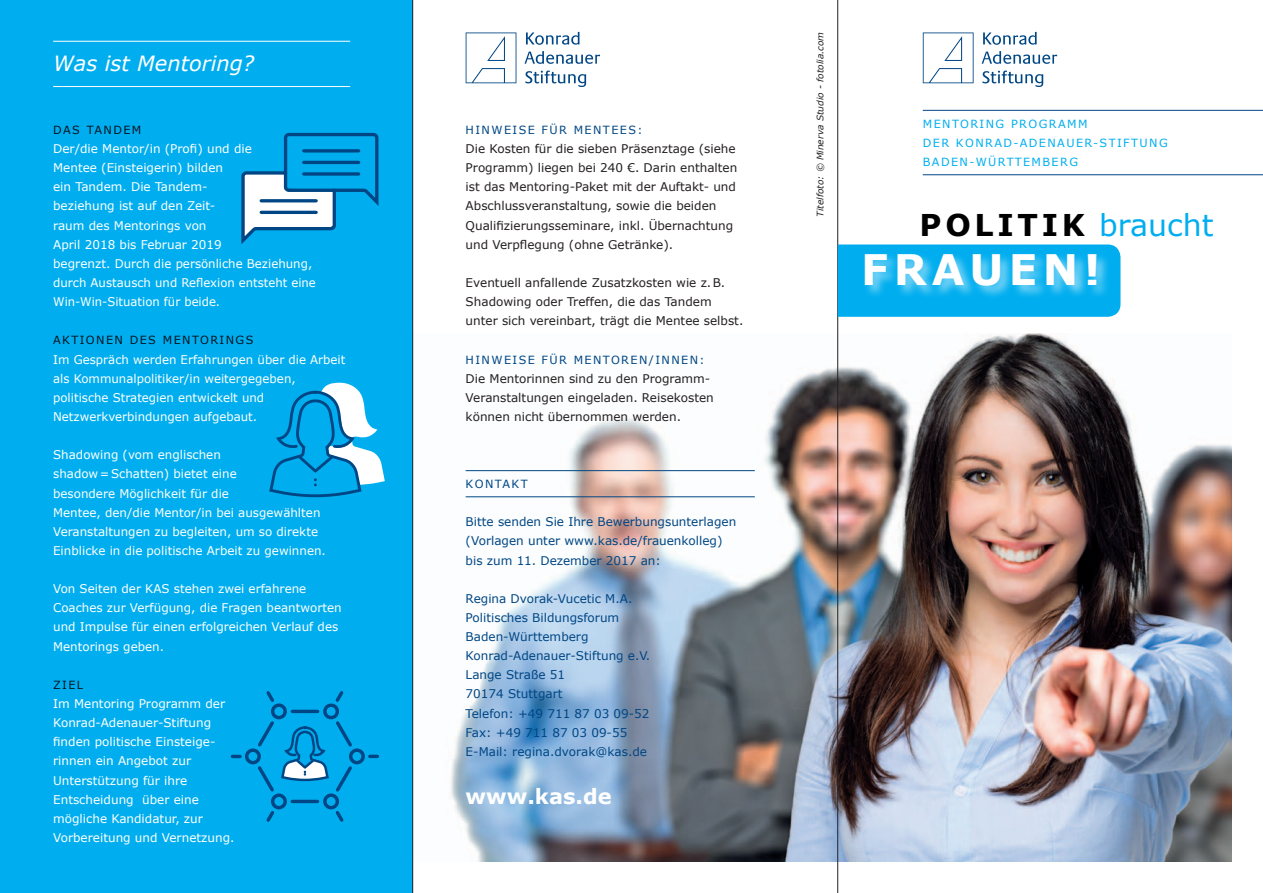
<style>
.page{position:relative;width:1263px;height:893px;background:#fff}
.page>*{position:absolute;margin:0;border:0;box-sizing:border-box;transform-origin:0 0}
.t1{font:700 42px "Verdana";letter-spacing:.125em;color:#fff}
.t2{font:700 30px "Verdana";letter-spacing:.125em;color:#000}
.t3{font:italic 21px "Verdana";color:#fff}
.t4{font:700 21px "Verdana";color:#fff}
.t5{font:12px/19.2px "Verdana";color:#fff}
.t6{font:12px/19.2px "Verdana";color:#231f20}
.t7{font:12px/19.2px "Verdana";color:#004684}
.t8{font:11.25px/19.2px "Verdana";letter-spacing:.125em;color:#00aeef}
.t9{font:11.25px "Verdana";letter-spacing:.125em;color:#004684}
.t10{font:11.25px "Verdana";letter-spacing:.125em;color:#001522}
.t11{font:italic 9px "Verdana";color:#231f20}
.s1{font-weight:400;color:#00aeef}
</style>
<div class="page">
<img style="left:413px;top:333px;width:818px;height:528px">
<div style="left:0;top:0;width:412px;height:893px;background:#00aeef"></div>
<svg style="left:230px;top:691px;width:149px;height:131px"></svg>
<hr style="left:53px;top:41px;width:297px;height:1px;background:#fff">
<hr style="left:53px;top:86px;width:297px;height:1px;background:#fff">
<svg style="left:269px;top:383px;width:116px;height:115px"></svg>
<svg style="left:923px;top:32px;width:50px;height:51px"></svg>
<svg style="left:983px;top:32px;width:53px;height:13px"></svg>
<svg style="left:982px;top:51px;width:75px;height:13px"></svg>
<svg style="left:982px;top:71px;width:61px;height:16px"></svg>
<svg style="left:466px;top:32px;width:50px;height:51px"></svg>
<svg style="left:526px;top:32px;width:53px;height:13px"></svg>
<svg style="left:525px;top:51px;width:75px;height:13px"></svg>
<svg style="left:525px;top:71px;width:61px;height:16px"></svg>
<hr style="left:466px;top:470px;width:289px;height:1px;background:#004684">
<hr style="left:466px;top:496px;width:289px;height:1px;background:#004684">
<hr style="left:923px;top:110px;width:340px;height:1px;background:#004684">
<hr style="left:923px;top:174px;width:340px;height:1px;background:#004684">
<hr style="left:412px;top:0;width:1px;height:893px;background:#231f20">
<hr style="left:837px;top:0;width:1px;height:893px;background:#231f20">
<svg style="left:241px;top:132px;width:138px;height:112px"></svg>
<svg style="left:838px;top:244px;width:282px;height:73px;background:#07b0ef"></svg>
<div style="left:863px;top:252px;width:247px;height:48px;background:#fff;opacity:.5"></div>
<h3 class="t3" style="left:53px;top:50px;width:203px">Was ist Mentoring?</h3>
<p class="t10" style="left:53px;top:123px;width:90px">Das Tandem</p>
<p class="t5" style="left:53px;top:139px;width:264px">Der/die Mentor/in (Profi) und die<br>Mentee (Einsteigerin) bilden<br>ein Tandem. Die Tandem-<br>beziehung ist auf den Zeit-<br>raum des Mentorings von<br>April 2018 bis Februar 2019<br>begrenzt. Durch die persönliche Beziehung, durch Austausch und Reflexion entsteht eine<br>Win-Win-Situation für beide.</p>
<p class="t10" style="left:53px;top:333px;width:86px">Aktionen des</p>
<p class="t10" style="left:163px;top:333px;width:90px">Mentorings</p>
<p class="t5" style="left:53px;top:349px;width:294px">Im Gespräch werden Erfahrungen über die Arbeit als Kommunalpolitiker/in weitergegeben, politische Strategien entwickelt und Netzwerkverbindungen aufgebaut.</p>
<p class="t5" style="left:53px;top:445px;width:274px">Shadowing (vom englischen shadow=Schatten) bietet eine<br>besondere Möglichkeit für die<br>Mentee, den/die Mentor/in bei ausgewählten Veranstaltungen zu begleiten, um so direkte Einblicke in die politische Arbeit zu gewinnen.</p>
<p class="t5" style="left:53px;top:579px;width:290px">Von Seiten der KAS stehen zwei erfahrene Coaches zur Verfügung, die Fragen beantworten und Impulse für einen erfolgreichen Verlauf des Mentorings geben.</p>
<p class="t10" style="left:53px;top:678px;width:32px">Ziel</p>
<p class="t5" style="left:53px;top:694px;width:183px">Im Mentoring Programm der<br>Konrad-Adenauer-Stiftung finden politische Einsteige&shy;rinnen ein Angebot zur<br>Unterstützung für ihre<br>Entscheidung über eine mögliche Kandidatur, zur<br>Vorbereitung und Vernetzung.</p>
<p class="t9" style="left:466px;top:123px;width:62px">Hinweise</p>
<p class="t9" style="left:542px;top:123px;width:79px">für Mentees</p>
<p class="t9" style="left:637px;top:123px;width:7px">:</p>
<p class="t6" style="left:466px;top:139px;width:273px">Die Kosten für die sieben Präsenztage (siehe Programm) liegen bei 240 €. Darin enthalten ist das Mentoring-Paket mit der Auftakt- und Abschlussveranstaltung, sowie die beiden Qualifizierungsseminare, inkl. -Ü bernachtung und Verpflegung (ohne Getränke).</p>
<p class="t6" style="left:466px;top:273px;width:279px">Eventuell anfallende Zusatzkosten wie z.B.<br>Shadowing oder Treffen, die das Tandem unter sich vereinbart, trägt die Mentee selbst.</p>
<p class="t9" style="left:466px;top:352px;width:62px">Hinweise</p>
<p class="t9" style="left:542px;top:352px;width:164px">für Mentoren/innen:</p>
<p class="t6" style="left:466px;top:368px;width:250px">Die Mentorinnen sind zu den Programm-<br>Veranstaltungen eingeladen. Reisekosten können nicht übernommen werden.</p>
<p class="t9" style="left:466px;top:477px;width:64px">KONTAKT</p>
<p class="t7" style="left:466px;top:512px;width:272px">Bitte senden Sie Ihre Bewerbungsunterlagen (Vorlagen unter www.kas.de/frauenkolleg) bis zum 11. Dezember 2017 an:</p>
<p class="t7" style="left:466px;top:588px;width:186px">Regina Dvorak-Vucetic M.A.<br>Politisches Bildungsforum<br>Baden-Württemberg<br>Konrad-Adenauer-Stiftung e.V.<br>Lange Straße 51<br>70174 Stuttgart<br>Telefon: +49 711 87 03 09-52<br>Fax: +49 711 87 03 09-55<br>E-Mail: regina.dvorak@kas.de</p>
<h3 class="t4" style="left:466px;top:783px;width:148px">www.kas.de</h3>
<p class="t11" style="left:814px;top:217px;width:186px;rotate:-90deg">Titelfoto: © Minerva Studio - fotolia.com</p>
<p class="t8" style="left:923px;top:114px;width:137px">Mentoring Programm der</p>
<p class="t8" style="left:956px;top:133px;width:39px">Konrad</p>
<p class="t8" style="left:1013px;top:133px;width:54px">-Ade nauer</p>
<p class="t8" style="left:1093px;top:133px;width:76px">-Stiftu ng</p>
<p class="t8" style="left:923px;top:152px;width:19px">Bade</p>
<p class="t8" style="left:959px;top:152px;width:74px">n-Württember</p>
<p class="t8" style="left:1069px;top:152px;width:10px">g</p>
<h2 class="t2" style="left:919px;top:206px;width:295px">Politik <span class="s1">braucht</span></h2>
<h1 class="t1" style="left:861px;top:243px;width:241px">Frauen!</h1>
</div>
